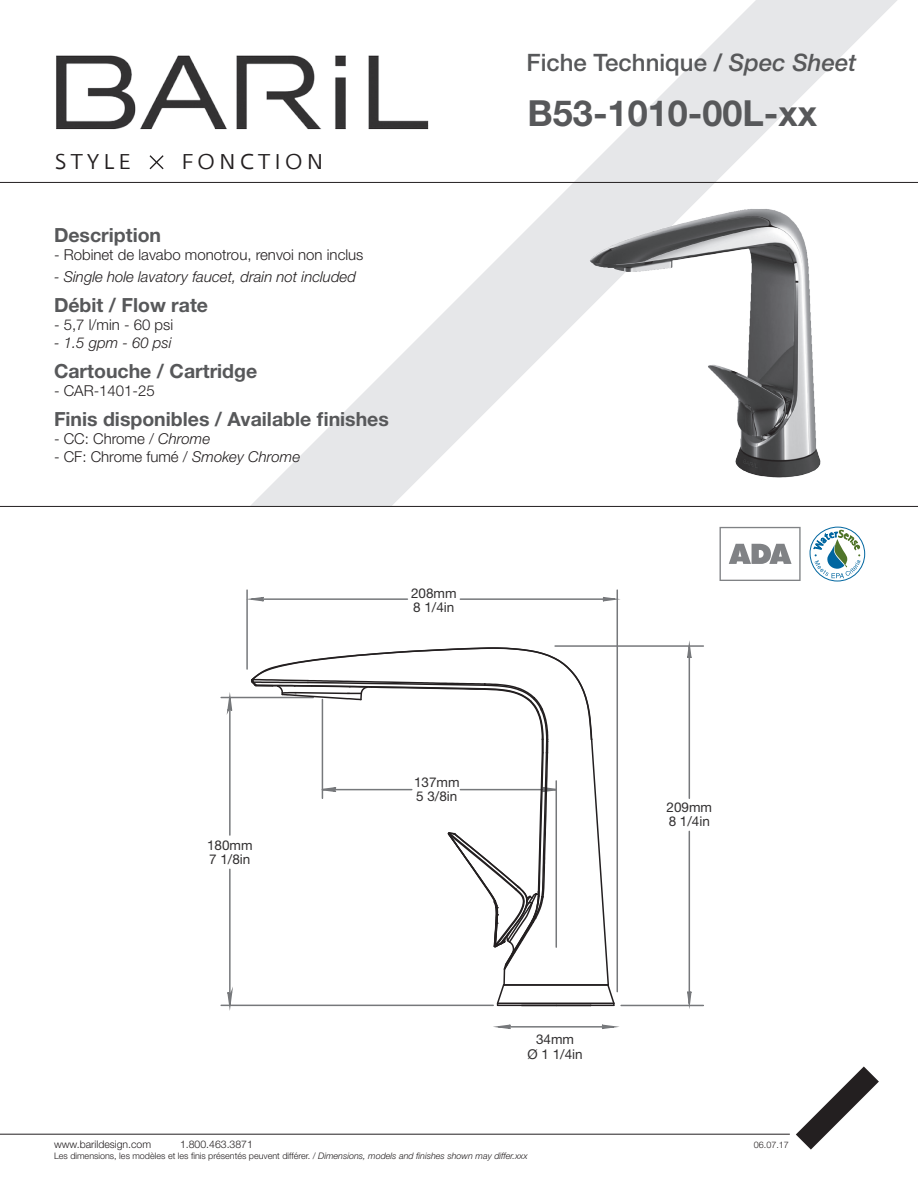
<style>
.page{position:relative;width:918px;height:1188px;background:#fff}
.page>*{position:absolute;margin:0;border:0;box-sizing:border-box;transform-origin:0 0}
.t1{font:700 36px "Helvetica Neue LT Std";color:#57585a}
.t2{font:500 24px "Helvetica Neue LT Std";color:#57585a}
.t3{font:21.3px "Fedra Sans Greek Book TF";letter-spacing:.2em;color:#231f20}
.t4{font:700 19.5px "Helvetica Neue LT Std";color:#57585a}
.t5{font:300 15px "Helvetica Neue LT Std";color:#231f20}
.t6{font:italic 300 15px "Helvetica Neue LT Std";color:#231f20}
.t7{font:13.5px/14.1px "Helvetica Neue LT Std";color:#312f30}
.t8{font:300 10.5px "Helvetica Neue LT Std";color:#231f20}
.t9{font:300 9px "Helvetica Neue LT Std";color:#231f20}
.s1{font-style:italic}
</style>
<div class="page">
<svg style="left:250px;top:0;width:648px;height:506px"></svg>
<img style="left:54px;top:54px;width:378px;height:128px">
<svg style="left:148px;top:154px;width:17px;height:17px"></svg>
<hr style="left:0;top:182px;width:918px;height:1px;background:#231f20">
<hr style="left:0;top:506px;width:918px;height:1px;background:#231f20">
<hr style="left:0;top:1134px;width:790px;height:1px;background:#231f20">
<svg style="left:796px;top:1066px;width:83px;height:84px"></svg>
<hr style="left:221px;top:1005px;width:272px;height:1px;background:#76787b">
<hr style="left:221px;top:697px;width:92px;height:1px;background:#76787b">
<svg style="left:225px;top:692px;width:10px;height:319px"></svg>
<svg style="left:250px;top:646px;width:365px;height:361px"></svg>
<hr style="left:499px;top:1026px;width:106px;height:2px;background:#76787b">
<svg style="left:493px;top:1024px;width:46px;height:5px"></svg>
<svg style="left:574px;top:1024px;width:45px;height:5px"></svg>
<hr style="left:689px;top:654px;width:1px;height:144px;background:#76787b">
<hr style="left:689px;top:831px;width:1px;height:172px;background:#76787b">
<svg style="left:686px;top:965px;width:10px;height:44px"></svg>
<svg style="left:687px;top:640px;width:5px;height:44px"></svg>
<hr style="left:460px;top:598px;width:146px;height:2px;background:#76787b">
<hr style="left:252px;top:598px;width:155px;height:2px;background:#76787b">
<svg style="left:248px;top:597px;width:43px;height:5px"></svg>
<svg style="left:575px;top:596px;width:45px;height:10px"></svg>
<hr style="left:555px;top:645px;width:148px;height:2px;background:#76787b">
<hr style="left:621px;top:1005px;width:82px;height:1px;background:#76787b">
<hr style="left:246px;top:590px;width:2px;height:79px;background:#76787b">
<hr style="left:617px;top:590px;width:1px;height:402px;background:#76787b">
<img style="left:574px;top:182px;width:273px;height:324px">
<svg style="left:809px;top:527px;width:56px;height:54px"></svg>
<svg style="left:720px;top:527px;width:81px;height:54px"></svg>
<h2 class="t2" style="left:526px;top:48px;width:331px">Fiche Technique / <span class="s1">Spec Sheet</span></h2>
<h3 class="t3" style="left:55px;top:151px;width:77px">STYLE</h3>
<h3 class="t3" style="left:181px;top:151px;width:144px">FONCTION</h3>
<p class="t4" style="left:54px;top:223px;width:109px">Description</p>
<p class="t5" style="left:54px;top:245px;width:311px">- Robinet de lavabo monotrou, renvoi non inclus</p>
<p class="t6" style="left:54px;top:268px;width:304px">- Single hole lavatory faucet, drain not included</p>
<p class="t4" style="left:54px;top:293px;width:156px">Débit / Flow rate</p>
<p class="t5" style="left:54px;top:316px;width:121px">- 5,7 l/min - 60 psi</p>
<p class="t6" style="left:54px;top:334px;width:119px">- 1.5 gpm - 60 psi</p>
<p class="t4" style="left:54px;top:359px;width:205px">Cartouche / Cartridge</p>
<p class="t5" style="left:54px;top:382px;width:102px">- CAR-1401-25</p>
<p class="t4" style="left:54px;top:407px;width:336px">Finis disponibles / Available finishes</p>
<p class="t5" style="left:54px;top:430px;width:158px">- CC: Chrome / <span class="s1">Chrome</span></p>
<p class="t5" style="left:54px;top:448px;width:248px">- CF: Chrome fumé / <span class="s1">Smokey Chrome</span></p>
<p class="t7" style="left:411px;top:587px;width:47px;line-height:13.2px">208mm<br>8 1/4in</p>
<p class="t7" style="left:207px;top:838px;width:47px">180mm<br>7 1/8in</p>
<p class="t7" style="left:414px;top:775px;width:47px">137mm<br>5 3/8in</p>
<p class="t1" style="left:528px;top:91px;width:291px">B53-1010-00L-xx</p>
<p class="t7" style="left:527px;top:1032px;width:57px;text-align:center">34mm<br>Ø 1 1/4in</p>
<p class="t7" style="left:667px;top:800px;width:47px">209mm<br>8 1/4in</p>
<p class="t8" style="left:54px;top:1138px;width:99px">www.barildesign.com</p>
<p class="t8" style="left:180px;top:1138px;width:74px">1.800.463.3871</p>
<p class="t9" style="left:754px;top:1140px;width:37px">06.07.17</p>
<p class="t9" style="left:54px;top:1150px;width:475px">Les dimensions, les modèles et les finis présentés peuvent différer. / <span class="s1">Dimensions, models and finishes shown may differ.xxx</span></p>
</div>
